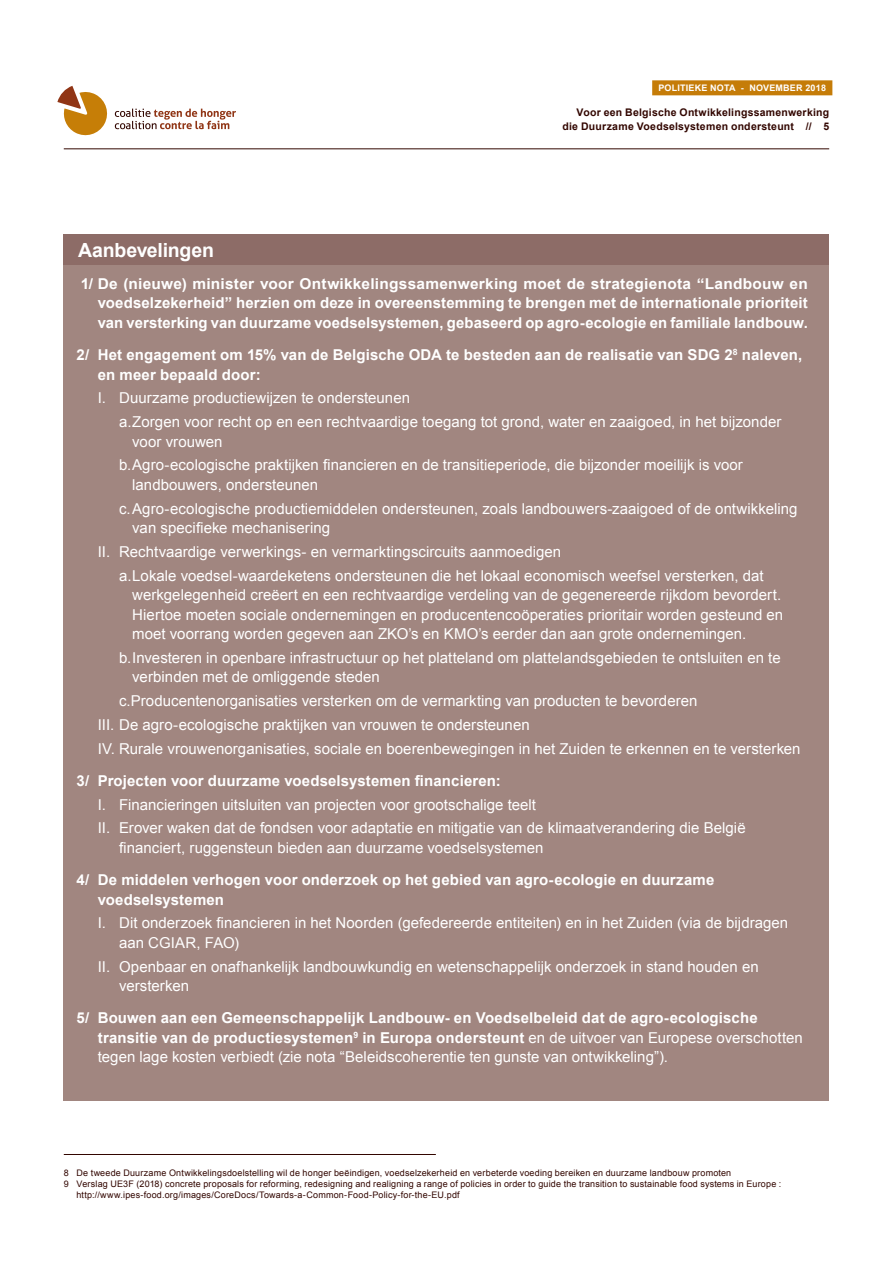
<style>
.page{position:relative;width:893px;height:1263px;background:#fff}
.page>*{position:absolute;margin:0;border:0;box-sizing:border-box;transform-origin:0 0}
.t1{font:700 19.5px "Arial";letter-spacing:-.01em;color:#fff}
.t2{font:15px/23.7px "Arial";letter-spacing:.005em;color:#fff}
.t3{font:700 15px/19.5px "Arial";letter-spacing:.01em;color:#fff}
.t4{font:700 10.5px/13.5px "Arial";letter-spacing:.02em;color:#320600;text-align:right}
.t5{font:9px "Arial";letter-spacing:.02em;color:#320600}
.t6{font:700 9px "Arial";letter-spacing:.02em;color:#fff}
.s1{font-weight:400}
</style>
<div class="page">
<hr style="left:64px;top:148px;width:765px;height:1px;background:#320600">
<div style="left:652px;top:80px;width:180px;height:15px;background:#c57c08"></div>
<svg style="left:57px;top:86px;width:179px;height:49px"></svg>
<hr style="left:64px;top:1154px;width:372px;height:1px;background:#320600">
<div style="left:64px;top:234px;width:765px;height:31px;background:#8d6c67"></div>
<div style="left:64px;top:265px;width:765px;height:836px;background:#a18680"></div>
<p class="t6" style="left:658px;top:82px;width:169px">POLITIEKE NOTA - NOVEMBER 2018</p>
<p class="t4" style="left:562px;top:106px;width:268px">Voor een Belgische Ontwikkelingssamenwerking die Duurzame Voedselsystemen ondersteunt // 5</p>
<h1 class="t1" style="left:78px;top:237px;width:137px">Aanbevelingen</h1>
<p class="t3" style="left:98px;top:274px;width:712px;text-align:justify;text-indent:-17px">1/ De (nieuwe) minister voor Ontwikkelingssamenwerking moet de strategienota “Landbouw en voedselzekerheid” herzien om deze in overeenstemming te brengen met de internationale prioriteit van versterking van duurzame voedselsystemen, gebaseerd op agro-ecologie en familiale landbouw.</p>
<p class="t3" style="left:98px;top:345px;width:706px;text-indent:-21px">2/ Het engagement om 15% van de Belgische ODA te besteden aan de realisatie van SDG 2<sup>8</sup> naleven, en meer bepaald door:</p>
<p class="t2" style="left:119px;top:386px;width:664px;text-indent:-21px">I. Duurzame productiewijzen te ondersteunen<br>a.Zorgen voor recht op en een rechtvaardige toegang tot grond, water en zaaigoed, in het bijzonder</p>
<p class="t2" style="left:119px;top:430px;width:625px;text-indent:13px">voor vrouwen<br>b.Agro-ecologische praktijken financieren en de transitieperiode, die bijzonder moeilijk is voor</p>
<p class="t2" style="left:119px;top:473px;width:680px;text-indent:13px">landbouwers, ondersteunen<br>c.Agro-ecologische productiemiddelen ondersteunen, zoals landbouwers-zaaigoed of de ontwikkeling</p>
<p class="t2" style="left:132px;top:516px;width:199px">van specifieke mechanisering</p>
<p class="t2" style="left:98px;top:540px;width:465px">II. Rechtvaardige verwerkings- en vermarktingscircuits aanmoedigen</p>
<p class="t2" style="left:119px;top:564px;width:646px">a.Lokale voedsel-waardeketens ondersteunen die het lokaal economisch weefsel versterken, dat</p>
<p class="t2" style="left:132px;top:585px;width:652px;line-height:19.5px">werkgelegenheid creëert en een rechtvaardige verdeling van de gegenereerde rijkdom bevordert.<br>Hiertoe moeten sociale ondernemingen en producentencoöperaties prioritair worden gesteund en moet voorrang worden gegeven aan ZKO’s en KMO’s eerder dan aan grote ondernemingen.</p>
<p class="t2" style="left:132px;top:648px;width:650px;line-height:19.5px;text-indent:-13px">b.Investeren in openbare infrastructuur op het platteland om plattelandsgebieden te ontsluiten en te verbinden met de omliggende steden</p>
<p class="t2" style="left:98px;top:689px;width:704px;text-indent:21px">c.Producentenorganisaties versterken om de vermarkting van producten te bevorderen<br>III. De agro-ecologische praktijken van vrouwen te ondersteunen<br>IV. Rurale vrouwenorganisaties, sociale en boerenbewegingen in het Zuiden te erkennen en te versterken</p>
<p class="t3" style="left:77px;top:771px;width:426px">3/ Projecten voor duurzame voedselsystemen financieren:</p>
<p class="t2" style="left:98px;top:793px;width:649px">I. Financieringen uitsluiten van projecten voor grootschalige teelt<br>II. Erover waken dat de fondsen voor adaptatie en mitigatie van de klimaatverandering die België</p>
<p class="t2" style="left:119px;top:836px;width:426px">financiert, ruggensteun bieden aan duurzame voedselsystemen</p>
<p class="t3" style="left:98px;top:870px;width:618px;text-indent:-21px">4/ De middelen verhogen voor onderzoek op het gebied van agro-ecologie en duurzame voedselsystemen</p>
<p class="t2" style="left:119px;top:913px;width:671px;line-height:19.5px;text-indent:-21px">I. Dit onderzoek financieren in het Noorden (gefedereerde entiteiten) en in het Zuiden (via de bijdragen aan CGIAR, FAO)</p>
<p class="t2" style="left:119px;top:957px;width:641px;line-height:19.5px;text-indent:-21px">II. Openbaar en onafhankelijk landbouwkundig en wetenschappelijk onderzoek in stand houden en versterken</p>
<p class="t3" style="left:98px;top:1009px;width:707px;text-indent:-21px">5/ Bouwen aan een Gemeenschappelijk Landbouw- en Voedselbeleid dat de agro-ecologische transitie van de productiesystemen<sup>9</sup> in Europa ondersteunt <span class="s1">en de uitvoer van Europese overschotten tegen lage kosten verbiedt (zie nota “Beleidscoherentie ten gunste van ontwikkeling”).</span></p>
<p class="t5" style="left:64px;top:1167px;width:669px">8 De tweede Duurzame Ontwikkelingsdoelstelling wil de honger beëindigen, voedselzekerheid en verbeterde voeding bereiken en duurzame landbouw promoten</p>
<p class="t5" style="left:64px;top:1178px;width:719px">9 Verslag UE3F (2018) concrete proposals for reforming, redesigning and realigning a range of policies in order to guide the transition to sustainable food systems in Europe :</p>
<p class="t5" style="left:77px;top:1189px;width:385px">http://www.ipes-food.org/images/CoreDocs/Towards-a-Common-Food-Policy-for-the-EU.pdf</p>
</div>
